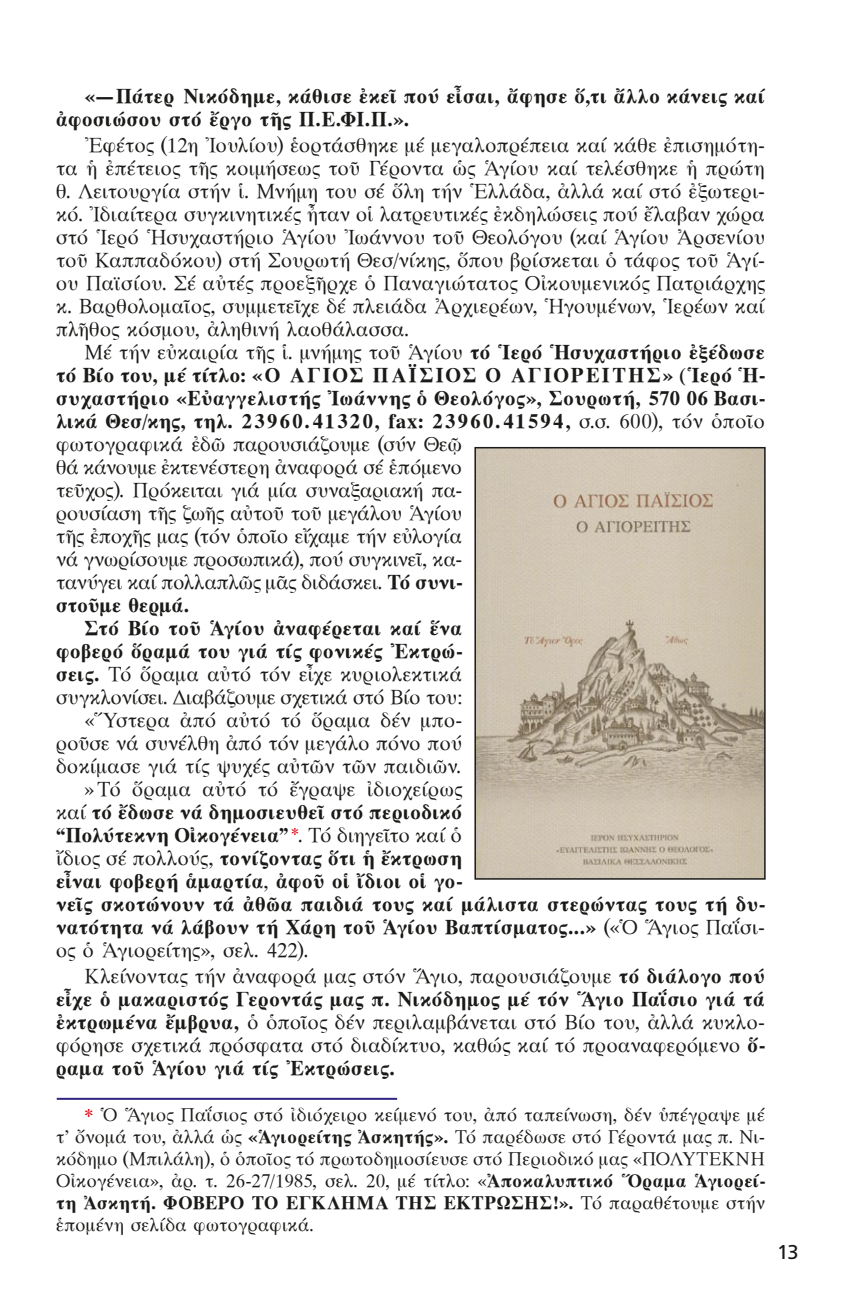
<style>
.page{position:relative;width:851px;height:1316px;background:#fff}
.page>*{position:absolute;margin:0;border:0;box-sizing:border-box;transform-origin:0 0}
.t1{font:21px/23px "Mg Old Times UC Pol Normal";letter-spacing:-.005em;color:#1a1a18;text-align:justify}
.t2{font:700 21px/23px "Mg Old Times UC Pol";letter-spacing:.005em;color:#1a1a18}
.t3{font:20px "PF Catalog Poly";color:#1a1a18}
.t4{font:19px/22px "Mg Old Times UC Pol Normal";letter-spacing:.005em;color:#1a1a18;text-align:justify}
.t5{font:700 19px "Mg Old Times UC Pol";letter-spacing:.01em;color:#1a1a18}
.s1{font-family:"Mg Old Times UC Pol";font-weight:700}
.s2{font-family:"Mg Old Times UC Pol Normal";font-weight:400}
.s3{font-family:"Mg Old Times UC Pol Normal";font-weight:400;color:#e3000f}
.s4{font-size:24px;color:#e3000f}
</style>
<div class="page">
<hr style="left:57px;top:1097px;width:340px;height:2px;background:#2f2483">
<img style="left:477px;top:450px;width:285px;height:426px">
<div style="left:474px;top:447px;width:291px;height:432px;border:2px solid #1a1a18"></div>
<p class="t2" style="left:57px;top:85px;width:710px;text-indent:28px">«—Πάτερ Νικόδημε, κάθισε ἐκεῖ πού εἶσαι, ἄφησε ὅ,τι ἄλλο κάνεις καί ἀφοσιώσου στό ἔργο τῆς Π.Ε.ΦΙ.Π.».</p>
<p class="t1" style="left:57px;top:134px;width:710px;text-indent:28px">Ἐφέτος (12η Ἰουλίου) ἑορτάσθηκε μέ μεγαλοπρέπεια καί κάθε ἐπισημότη&shy;τα ἡ ἐπέτειος τῆς κοιμήσεως τοῦ Γέροντα ὡς Ἁγίου καί τελέσθηκε ἡ πρώτη θ. Λειτουργία στήν ἱ. Μνήμη του σέ ὅλη τήν Ἑλλάδα, ἀλλά καί στό ἐξωτερι&shy;κό. Ἰδιαίτερα συγκινητικές ἦταν οἱ λατρευτικές ἐκδηλώσεις πού ἔλαβαν χώρα στό Ἱερό Ἡσυχαστήριο Ἁγίου Ἰωάννου τοῦ Θεολόγου (καί Ἁγίου Ἀρσενίου τοῦ Καππαδόκου) στή Σουρωτή Θεσ/νίκης, ὅπου βρίσκεται ὁ τάφος τοῦ Ἁγί&shy;ου Παϊσίου. Σέ αὐτές προεξῆρχε ὁ Παναγιώτατος Οἰκουμενικός Πατριάρχης κ. Βαρθολομαῖος, συμμετεῖχε δέ πλειάδα Ἀρχιερέων, Ἡγουμένων, Ἱερέων καί πλῆθος κόσμου, ἀληθινή λαοθάλασσα.</p>
<p class="t1" style="left:85px;top:341px;width:682px">Μέ τήν εὐκαιρία τῆς ἱ. μνήμης τοῦ Ἁγίου <span class="s1">τό Ἱερό Ἡσυχαστήριο ἐξέδωσε</span></p>
<p class="t2" style="left:57px;top:364px;width:710px;text-align:justify">τό Βίο του, μέ τίτλο: «Ο ΑΓΙΟΣ ΠΑΪΣΙΟΣ Ο ΑΓΙΟΡΕΙΤΗΣ» (Ἱερό Ἡ&shy;συχαστήριο «Εὐαγγελιστής Ἰωάννης ὁ Θεολόγος», Σουρωτή, 570 06 Βασι&shy;λικά Θεσ/κης, τηλ. 23960.41320, fax: 23960.41594, <span class="s2">σ.σ. 600), τόν ὁποῖο</span></p>
<p class="t1" style="left:57px;top:433px;width:408px">φωτογραφικά ἐδῶ παρουσιάζουμε (σύν Θεῷ θά κάνουμε ἐκτενέστερη ἀναφορά σέ ἑπόμενο τεῦχος). Πρόκειται γιά μία συναξαριακή πα&shy;ρουσίαση τῆς ζωῆς αὐτοῦ τοῦ μεγάλου Ἁγίου τῆς ἐποχῆς μας (τόν ὁποῖο εἴχαμε τήν εὐλογία νά γνωρίσουμε προσωπικά), πού συγκινεῖ, κα&shy;τανύγει καί πολλαπλῶς μᾶς διδάσκει. <span class="s1">Τό συνι-</span></p>
<p class="t2" style="left:57px;top:593px;width:135px">στοῦμε θερμά.</p>
<p class="t2" style="left:85px;top:616px;width:379px">Στό Βίο τοῦ Ἁγίου ἀναφέρεται καί ἕνα</p>
<p class="t2" style="left:57px;top:639px;width:408px">φοβερό ὅραμά του γιά τίς φονικές Ἐκτρώ-</p>
<p class="t1" style="left:57px;top:663px;width:408px;text-align:right"><span class="s1">σεις.</span> Τό ὅραμα αὐτό τόν εἶχε κυριολεκτικά συγκλονίσει. Διαβάζουμε σχετικά στό Βίο του: «Ὕστερα ἀπό αὐτό τό ὅραμα δέν μπο&shy;ροῦσε νά συνέλθη ἀπό τόν μεγάλο πόνο πού δοκίμασε γιά τίς ψυχές αὐτῶν τῶν παιδιῶν. »Τό ὅραμα αὐτό τό ἔγραψε ἰδιοχείρως</p>
<p class="t2" style="left:57px;top:800px;width:710px"><span class="s2">καί</span> τό ἔδωσε νά δημοσιευθεῖ στό περιοδικό<br>“Πολύτεκνη Οἰκογένεια” <span class="s3">*</span><span class="s2">. Τό διηγεῖτο καί ὁ<br>ἴδιος σέ πολλούς,</span> τονίζοντας ὅτι ἡ ἔκτρωση<br>εἶναι φοβερή ἁμαρτία<span class="s2">,</span> ἀφοῦ οἱ ἴδιοι οἱ γο-<br>νεῖς σκοτώνουν τά ἀθῶα παιδιά τους καί μάλιστα στερώντας τους τή δυ&shy;νατότητα νά λάβουν τή Χάρη τοῦ Ἁγίου Βαπτίσματος...» <span class="s2">(«Ὁ Ἅγιος Παΐσι-</span></p>
<p class="t1" style="left:85px;top:937px;width:682px;line-height:25.8px;text-indent:-28px">ος ὁ Ἁγιορείτης», σελ. 422).<br>Κλείνοντας τήν ἀναφορά μας στόν Ἅγιο, παρουσιάζουμε <span class="s1">τό διάλογο πού</span></p>
<p class="t2" style="left:57px;top:987px;width:710px">εἶχε ὁ μακαριστός Γεροντάς μας π. Νικόδημος μέ τόν Ἅγιο Παΐσιο γιά τά</p>
<p class="t1" style="left:57px;top:1010px;width:710px"><span class="s1">ἐκτρωμένα ἔμβρυα,</span> ὁ ὁποῖος δέν περιλαμβάνεται στό Βίο του, ἀλλά κυκλο&shy;φόρησε σχετικά πρόσφατα στό διαδίκτυο, καθώς καί τό προαναφερόμενο <span class="s1">ὅ-</span></p>
<p class="t2" style="left:57px;top:1056px;width:341px">ραμα τοῦ Ἁγίου γιά τίς Ἐκτρώσεις.</p>
<p class="t4" style="left:57px;top:1103px;width:710px;text-indent:28px"><span class="s4">*</span> Ὁ Ἅγιος Παΐσιος στό ἰδιόχειρο κείμενό του, ἀπό ταπείνωση, δέν ὑπέγραψε μέ τ’ ὄνομά του, ἀλλά ὡς <span class="s1">«Ἁγιορείτης Ἀσκητής».</span> Τό παρέδωσε στό Γέροντά μας π. Νι&shy;κόδημο (Μπιλάλη), ὁ ὁποῖος τό πρωτοδημοσίευσε στό Περιοδικό μας «ΠΟΛΥΤΕΚΝΗ Οἰκογένεια», ἀρ. τ. 26-27/1985, σελ. 20, μέ τίτλο: «<span class="s1">Ἀποκαλυπτικό Ὅραμα Ἁγιορεί-</span></p>
<p class="t5" style="left:57px;top:1192px;width:710px">τη Ἀσκητή. ΦΟΒΕΡΟ ΤΟ ΕΓΚΛΗΜΑ ΤΗΣ ΕΚΤΡΩΣΗΣ!». <span class="s2">Τό παραθέτουμε στήν</span></p>
<p class="t4" style="left:57px;top:1213px;width:259px">ἑπομένη σελίδα φωτογραφικά.</p>
<p class="t3" style="left:777px;top:1240px;width:23px">13</p>
</div>
